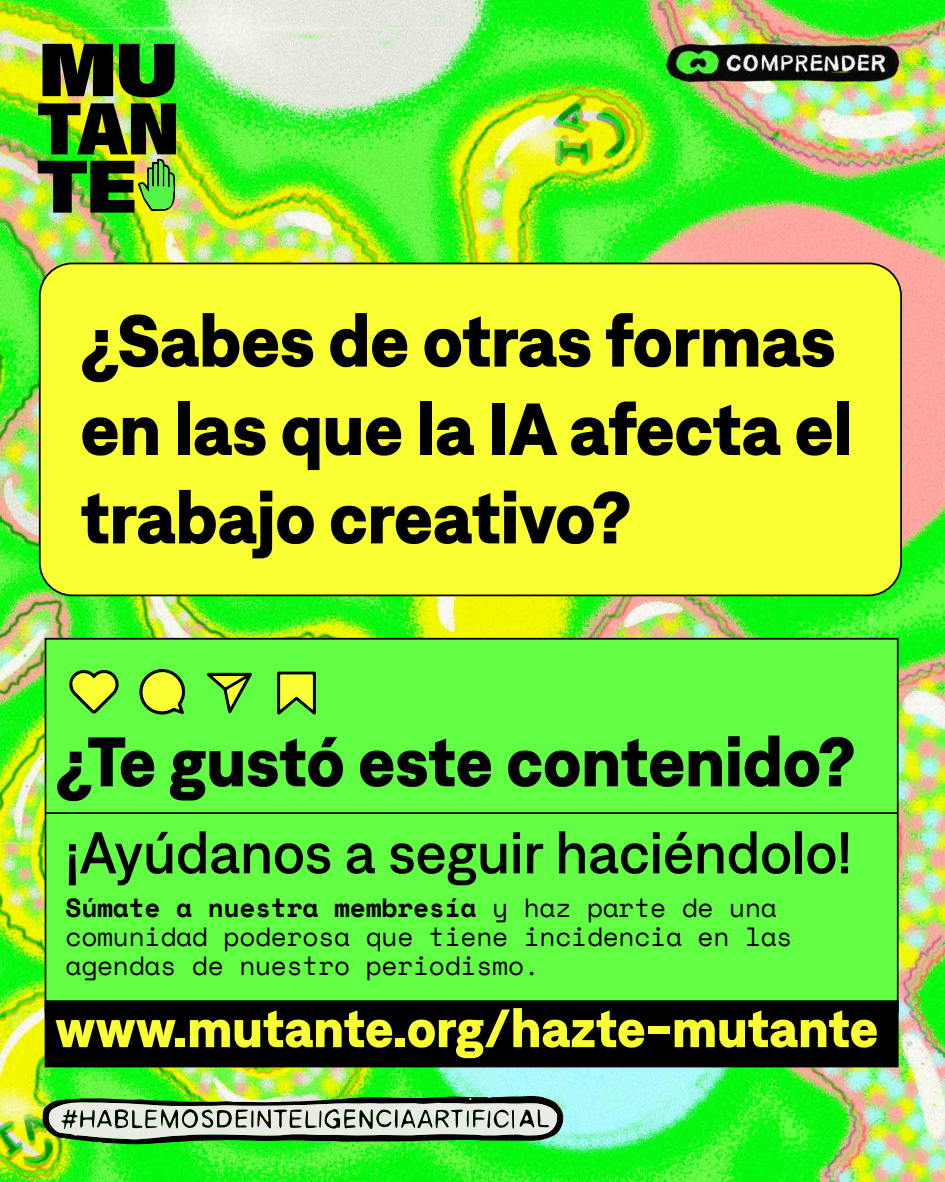
<style>
.page{position:relative;width:945px;height:1182px;background:#fff}
.page>*{position:absolute;margin:0;border:0;box-sizing:border-box;transform-origin:0 0}
.t1{font:700 73.5px/88.4px "Denim";letter-spacing:-.005em;color:#000}
.t2{font:700 69.74px "Denim";color:#000}
.t3{font:500 58.62px "Denim";color:#000}
.t4{font:700 53.73px "Denim";color:#f9ff32}
.t5{font:26.25px/28.9px "Space Mono";letter-spacing:-.01em;color:#000}
.s1{font-weight:700}
</style>
<div class="page">
<img style="left:0;top:0;width:945px;height:1181px">
<div style="left:40px;top:263px;width:861px;height:332px;background:#f9ff32;border-radius:33px"></div>
<div style="left:39px;top:262px;width:863px;height:334px;border:2px solid #000;border-radius:33px"></div>
<div style="left:45px;top:637px;width:854px;height:375px;background:#61fe43;border:2px solid #000"></div>
<div style="left:45px;top:1000px;width:854px;height:67px;background:#000;border:2px solid #000"></div>
<svg style="left:277px;top:671px;width:39px;height:43px"></svg>
<svg style="left:139px;top:668px;width:47px;height:46px"></svg>
<svg style="left:207px;top:672px;width:45px;height:41px"></svg>
<svg style="left:69px;top:669px;width:50px;height:45px"></svg>
<hr style="left:46px;top:812px;width:852px;height:1px;background:#000">
<svg style="left:43px;top:44px;width:70px;height:52px"></svg>
<svg style="left:119px;top:44px;width:56px;height:53px"></svg>
<img style="left:38px;top:103px;width:138px;height:109px">
<img style="left:42px;top:1095px;width:524px;height:49px">
<img style="left:658px;top:23px;width:250px;height:73px">
<h1 class="t1" style="left:80px;top:290px;width:773px">¿Sabes de otras formas en las que la IA afecta el trabajo creativo?</h1>
<h2 class="t2" style="left:56px;top:707px;width:802px">¿Te gustó este contenido?</h2>
<h3 class="t3" style="left:66px;top:809px;width:788px">¡Ayúdanos a seguir haciéndolo!</h3>
<p class="t5" style="left:66px;top:892px;width:729px"><span class="s1">Súmate a nuestra membresía</span> y haz parte de una comunidad poderosa que tiene incidencia en las agendas de nuestro periodismo.</p>
<h3 class="t4" style="left:55px;top:986px;width:825px">www.mutante.org/hazte-mutante</h3>
</div>
